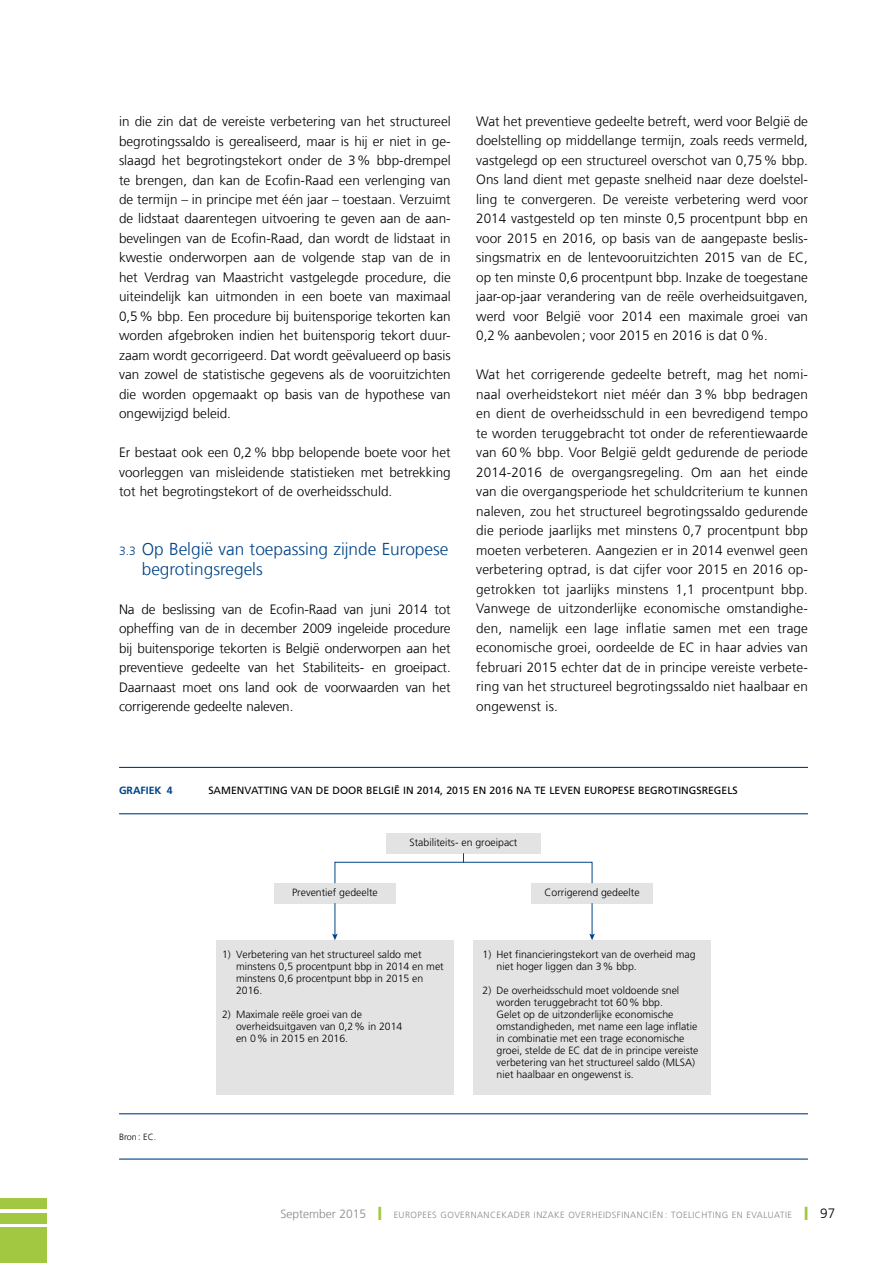
<style>
.page{position:relative;width:893px;height:1263px;background:#fff}
.page>*{position:absolute;margin:0;border:0;box-sizing:border-box;transform-origin:0 0}
.t1{font:300 17.25px/19.5px "Frutiger LT Com";color:#048}
.t2{font:300 13.5px/19.5px "Frutiger LT Com";color:#000;text-align:justify}
.t3{font:300 12px "Frutiger LT Com";color:#878787}
.t4{font:300 10.5px/12px "Frutiger LT";color:#000}
.t5{font:10.5px "Frutiger LT Com";color:#000}
.t6{font:700 10.5px "Frutiger LT Com";color:#048}
.t7{font:300 9px "Frutiger LT Com";letter-spacing:.05em;color:#878787}
.t8{font:300 9px "Frutiger LT Com";color:#000}
.s1{font-size:12px}
.s2{color:#a2c740}
.s3{font-size:9px}
.s4{font-size:13.5px;color:#000}
</style>
<div class="page">
<div style="left:0;top:1198px;width:47px;height:11px;background:#a2c740"></div>
<div style="left:0;top:1213px;width:47px;height:10px;background:#a2c740"></div>
<div style="left:0;top:1227px;width:47px;height:36px;background:#a2c740"></div>
<hr style="left:119px;top:767px;width:689px;height:1px;background:#048">
<hr style="left:119px;top:813px;width:689px;height:1px;background:#048">
<hr style="left:119px;top:1113px;width:689px;height:1px;background:#048">
<hr style="left:119px;top:1158px;width:689px;height:2px;background:#048">
<div style="left:386px;top:833px;width:155px;height:20px;background:#e3e3e3"></div>
<div style="left:274px;top:883px;width:122px;height:20px;background:#e3e3e3"></div>
<div style="left:216px;top:940px;width:238px;height:154px;background:#e3e3e3"></div>
<div style="left:531px;top:883px;width:122px;height:20px;background:#e3e3e3"></div>
<div style="left:473px;top:940px;width:238px;height:154px;background:#e3e3e3"></div>
<hr style="left:592px;top:903px;width:1px;height:33px;background:#048">
<svg style="left:589px;top:934px;width:6px;height:6px"></svg>
<hr style="left:335px;top:903px;width:1px;height:33px;background:#048">
<svg style="left:332px;top:934px;width:6px;height:6px"></svg>
<svg style="left:334px;top:853px;width:259px;height:31px"></svg>
<p class="t2" style="left:119px;top:111px;width:333px">in die zin dat de vereiste verbetering van het structureel begrotingssaldo is gerealiseerd, maar is hij er niet in ge‑ slaagd het begrotingstekort onder de 3% bbp-drempel te brengen, dan kan de Ecofin-Raad een verlenging van de termijn – in principe met één jaar – toestaan. Verzuimt de lidstaat daarentegen uitvoering te geven aan de aan‑ bevelingen van de Ecofin-Raad, dan wordt de lidstaat in kwestie onderworpen aan de volgende stap van de in het Verdrag van Maastricht vastgelegde procedure, die uiteindelijk kan uitmonden in een boete van maximaal 0,5% bbp. Een procedure bij buitensporige tekorten kan worden afgebroken indien het buitensporig tekort duur‑ zaam wordt gecorrigeerd. Dat wordt geëvalueerd op basis van zowel de statistische gegevens als de vooruitzichten die worden opgemaakt op basis van de hypothese van ongewijzigd beleid.</p>
<p class="t2" style="left:119px;top:443px;width:333px">Er bestaat ook een 0,2% bbp belopende boete voor het voorleggen van misleidende statistieken met betrekking tot het begrotingstekort of de overheidsschuld.</p>
<p class="t1" style="left:142px;top:539px;width:308px;text-indent:-23px"><span class="s1">3.3</span> Op België van toepassing zijnde Europese begrotingsregels</p>
<p class="t2" style="left:119px;top:599px;width:333px">Na de beslissing van de Ecofin-Raad van juni 2014 tot opheffing van de in december 2009 ingeleide procedure bij buitensporige tekorten is België onderworpen aan het preventieve gedeelte van het Stabiliteits- en groeipact.<br>Daarnaast moet ons land ook de voorwaarden van het corrigerende gedeelte naleven.</p>
<p class="t2" style="left:476px;top:111px;width:333px">Wat het preventieve gedeelte betreft, werd voor België de doelstelling op middellange termijn, zoals reeds vermeld, vastgelegd op een structureel overschot van 0,75% bbp.<br>Ons land dient met gepaste snelheid naar deze doelstel‑ ling te convergeren. De vereiste verbetering werd voor 2014 vastgesteld op ten minste 0,5 procentpunt bbp en voor 2015 en 2016, op basis van de aangepaste beslis‑ singsmatrix en de lentevooruitzichten 2015 van de EC , op ten minste 0,6 procentpunt bbp. Inzake de toegestane jaar-op-jaar verandering van de reële overheidsuitgaven, werd voor België voor 2014 een maximale groei van 0,2% aanbevolen; voor 2015 en 2016 is dat 0%.</p>
<p class="t2" style="left:476px;top:365px;width:333px">Wat het corrigerende gedeelte betreft, mag het nomi‑ naal overheidstekort niet méér dan 3% bbp bedragen en dient de overheidsschuld in een bevredigend tempo te worden teruggebracht tot onder de referentiewaarde van 60% bbp. Voor België geldt gedurende de periode 2014-2016 de overgangsregeling. Om aan het einde van die overgangsperiode het schuldcriterium te kunnen naleven, zou het structureel begrotingssaldo gedurende die periode jaarlijks met minstens 0,7 procentpunt bbp moeten verbeteren. Aangezien er in 2014 evenwel geen verbetering optrad, is dat cijfer voor 2015 en 2016 op‑ getrokken tot jaarlijks minstens 1,1 procentpunt bbp.<br>Vanwege de uitzonderlijke economische omstandighe‑ den, namelijk een lage inflatie samen met een trage economische groei, oordeelde de EC in haar advies van februari 2015 echter dat de in principe vereiste verbete‑ ring van het structureel begrotingssaldo niet haalbaar en ongewenst is.</p>
<p class="t6" style="left:119px;top:784px;width:55px">GRAFIEK 4</p>
<p class="t5" style="left:208px;top:784px;width:531px">SAMENVATTING VAN DE DOOR BELGIË IN 2014, 2015 EN 2016 NA TE LEVEN EUROPESE BEGROTINGSREGELS</p>
<p class="t4" style="left:410px;top:837px;width:109px">Stabiliteits- en groeipact</p>
<p class="t4" style="left:292px;top:887px;width:87px">Preventief gedeelte</p>
<p class="t4" style="left:544px;top:887px;width:97px">Corrigerend gedeelte</p>
<p class="t8" style="left:119px;top:1131px;width:39px">Bron: EC.</p>
<p class="t4" style="left:222px;top:948px;width:10px">1)</p>
<p class="t4" style="left:236px;top:948px;width:209px">Verbetering van het structureel saldo met minstens 0,5 procentpunt bbp in 2014 en met minstens 0,6 procentpunt bbp in 2015 en<br>2016.</p>
<p class="t4" style="left:222px;top:1008px;width:10px">2)</p>
<p class="t4" style="left:236px;top:1008px;width:168px">Maximale reële groei van de overheidsuitgaven van 0,2% in 2014 en 0% in 2015 en 2016.</p>
<p class="t4" style="left:497px;top:948px;width:200px">Het financieringstekort van de overheid mag niet hoger liggen dan 3% bbp.</p>
<p class="t4" style="left:483px;top:948px;width:10px">1)</p>
<p class="t4" style="left:483px;top:984px;width:10px">2)</p>
<p class="t4" style="left:497px;top:984px;width:203px">De overheidsschuld moet voldoende snel worden teruggebracht tot 60% bbp.<br>Gelet op de uitzonderlijke economische omstandigheden, met name een lage inflatie in combinatie met een trage economische groei, stelde de EC dat de in principe vereiste verbetering van het structureel saldo (MLSA) niet haalbaar en ongewenst is.</p>
<p class="t3" style="left:280px;top:1206px;width:148px">September 2015 <span class="s2">❙</span> <span class="s3">Europees</span></p>
<p class="t7" style="left:440px;top:1209px;width:396px">governancekader inzake overheidsfinanciën : toelichting en evaluatie <span class="s2">❙</span> <span class="s4">97</span></p>
</div>
